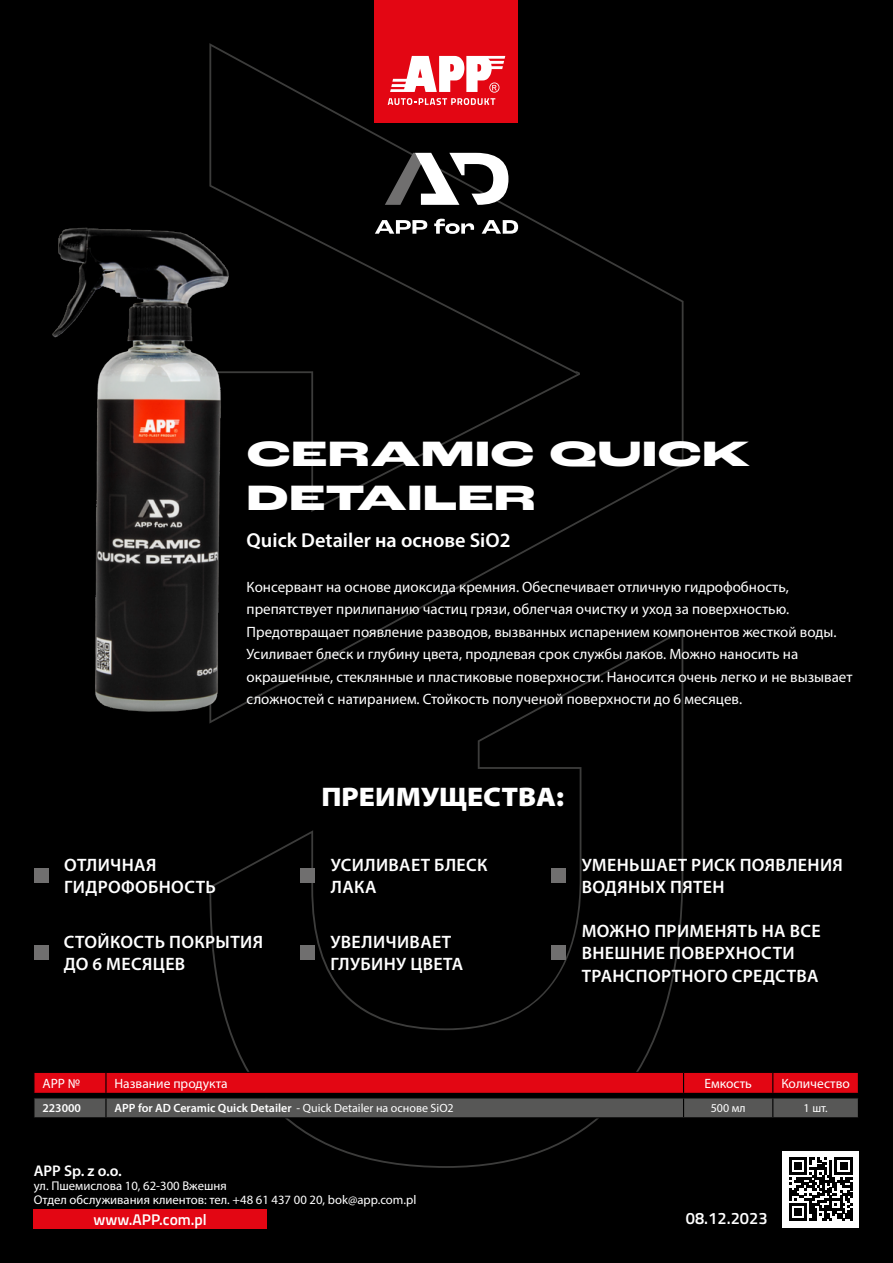
<style>
.page{position:relative;width:893px;height:1263px;background:#000}
.page>*{position:absolute;margin:0;border:0;box-sizing:border-box;transform-origin:0 0}
.t1{font:800 37.05px/44.4px "Roc Grotesk Extra Wide";color:#fff}
.t2{font:900 semi-expanded 27px "Myriad Pro";color:#fff}
.t3{font:600 20.25px "Myriad Pro";color:#fff}
.t4{font:600 18px/22.5px "Myriad Pro";letter-spacing:.02em;color:#fff}
.t5{font:600 16.5px "Titillium";color:#fff}
.t6{font:600 15.45px "Titillium";color:#fff}
.t7{font:600 15.45px "Myriad Pro";color:#fff}
.t8{font:15px/22.5px "Myriad Pro";color:#fff}
.t9{font:13.5px "Myriad Pro";color:#fff}
.t10{font:12.75px/14.1px "Myriad Pro";color:#fff}
.t11{font:600 12px "Myriad Pro";color:#fff}
.t12{font:12px "Myriad Pro";color:#fff}
.s1{font-weight:400}
</style>
<div class="page">
<svg style="left:209px;top:43px;width:475px;height:681px"></svg>
<svg style="left:209px;top:629px;width:474px;height:539px"></svg>
<div style="left:34px;top:1209px;width:233px;height:20px;background:#e30613"></div>
<div style="left:782px;top:1151px;width:77px;height:76px;background:#fff"></div>
<svg style="left:789px;top:1157px;width:63px;height:64px"></svg>
<div style="left:374px;top:0;width:144px;height:123px;background:#e30613"></div>
<svg style="left:388px;top:56px;width:117px;height:49px"></svg>
<svg style="left:385px;top:153px;width:123px;height:52px"></svg>
<svg style="left:375px;top:220px;width:52px;height:14px"></svg>
<svg style="left:434px;top:219px;width:40px;height:15px"></svg>
<svg style="left:482px;top:220px;width:36px;height:14px"></svg>
<svg style="left:34px;top:1072px;width:825px;height:46px;background:#87262c"></svg>
<hr style="left:33px;top:1093px;width:73px;height:1px;background:#000">
<hr style="left:106px;top:1093px;width:578px;height:1px;background:#000">
<hr style="left:684px;top:1093px;width:89px;height:1px;background:#000">
<hr style="left:773px;top:1093px;width:86px;height:1px;background:#000">
<div style="left:35px;top:868px;width:14px;height:14px;background:#706f6f"></div>
<div style="left:35px;top:945px;width:14px;height:14px;background:#706f6f"></div>
<div style="left:552px;top:868px;width:14px;height:14px;background:#706f6f"></div>
<div style="left:301px;top:945px;width:14px;height:14px;background:#706f6f"></div>
<div style="left:301px;top:868px;width:14px;height:14px;background:#706f6f"></div>
<div style="left:552px;top:945px;width:14px;height:14px;background:#706f6f"></div>
<img style="left:52px;top:174px;width:217px;height:548px">
<h1 class="t1" style="left:247px;top:434px;width:505px">CERAMIC QUICK<br>DETAILER</h1>
<h3 class="t3" style="left:247px;top:527px;width:265px">Quick Detailer на основе SiO2</h3>
<p class="t8" style="left:247px;top:575px;width:607px">Консервант на основе диоксида кремния. Обеспечивает отличную гидрофобность, препятствует прилипанию частиц грязи, облегчая очистку и уход за поверхностью.<br>Предотвращает появление разводов, вызванных испарением компонентов жесткой воды.<br>Усиливает блеск и глубину цвета, продлевая срок службы лаков. Можно наносить на окрашенные, стеклянные и пластиковые поверхности. Наносится очень легко и не вызывает сложностей с натиранием. Стойкость полученой поверхности до 6 месяцев.</p>
<p class="t4" style="left:64px;top:853px;width:153px">ОТЛИЧНАЯ<br>ГИДРОФОБНОСТЬ</p>
<p class="t4" style="left:64px;top:930px;width:201px">СТОЙКОСТЬ ПОКРЫТИЯ<br>ДО 6 МЕСЯЦЕВ</p>
<h2 class="t2" style="left:321px;top:778px;width:244px">ПРЕИМУЩЕСТВА:</h2>
<p class="t4" style="left:331px;top:853px;width:158px">УСИЛИВАЕТ БЛЕСК<br>ЛАКА</p>
<p class="t4" style="left:330px;top:930px;width:134px">УВЕЛИЧИВАЕТ<br>ГЛУБИНУ ЦВЕТА</p>
<p class="t4" style="left:582px;top:853px;width:263px">УМЕНЬШАЕТ РИСК ПОЯВЛЕНИЯ<br>ВОДЯНЫХ ПЯТЕН</p>
<p class="t4" style="left:582px;top:919px;width:240px">МОЖНО ПРИМЕНЯТЬ НА ВСЕ<br>ВНЕШНИЕ ПОВЕРХНОСТИ<br>ТРАНСПОРТНОГО СРЕДСТВА</p>
<p class="t9" style="left:42px;top:1075px;width:39px">APP №</p>
<p class="t9" style="left:114px;top:1075px;width:115px">Название продукта</p>
<p class="t9" style="left:704px;top:1075px;width:49px">Емкость</p>
<p class="t9" style="left:781px;top:1075px;width:70px">Количество</p>
<p class="t11" style="left:42px;top:1101px;width:40px">223000</p>
<p class="t11" style="left:114px;top:1101px;width:341px">APP for AD Ceramic Quick Detailer <span class="s1">- Quick Detailer на основе SiO2</span></p>
<p class="t12" style="left:711px;top:1101px;width:36px">500 мл</p>
<p class="t12" style="left:804px;top:1101px;width:26px">1 шт.</p>
<p class="t7" style="left:34px;top:1161px;width:90px">APP Sp. z o.o.</p>
<p class="t10" style="left:34px;top:1179px;width:384px">ул. Пшемислова 10, 62-300 Вжешня<br>Отдел обслуживания клиентов: тел. +48 61 437 00 20, bok@app.com.pl</p>
<p class="t6" style="left:94px;top:1208px;width:115px">www.APP.com.pl</p>
<p class="t5" style="left:686px;top:1205px;width:83px">08.12.2023</p>
</div>
